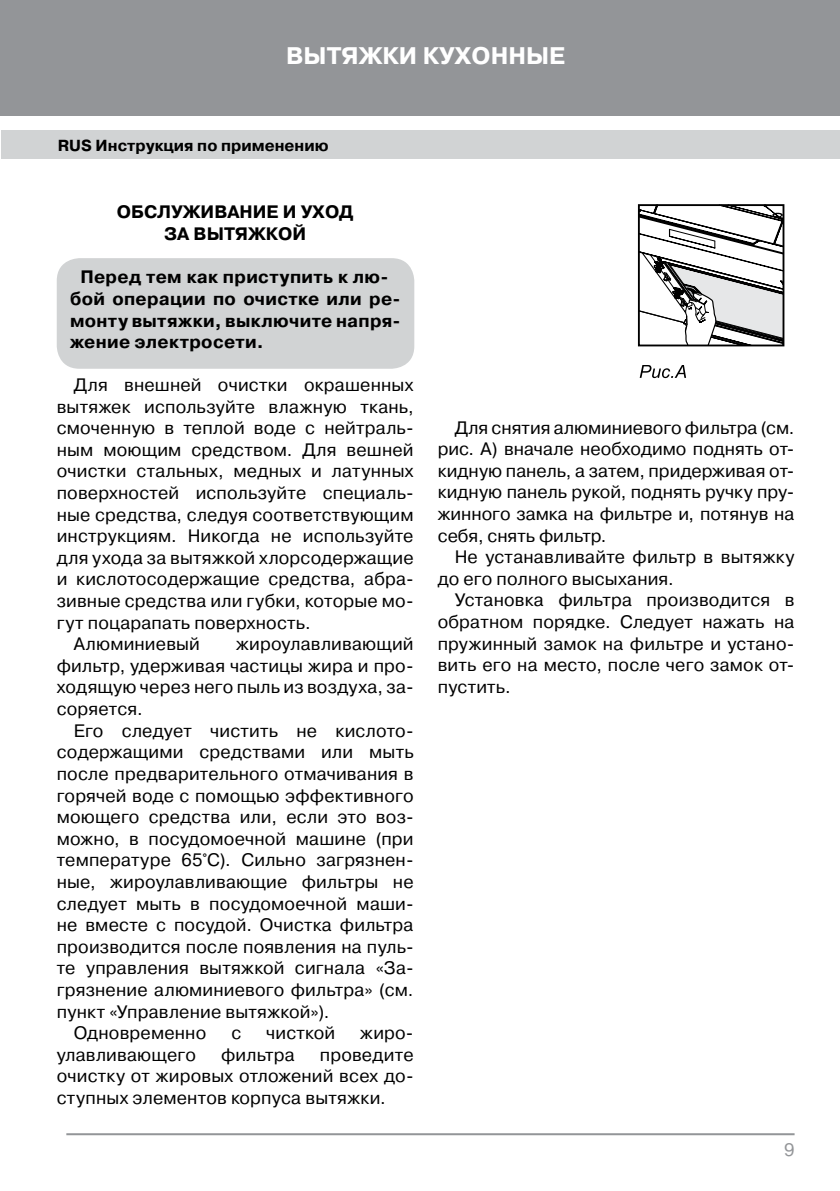
<style>
.page{position:relative;width:840px;height:1191px;background:#fff}
.page>*{position:absolute;margin:0;border:0;box-sizing:border-box;transform-origin:0 0}
.t1{font:700 24px "Pragmatica C";color:#fff}
.t2{font:18px/21.6px "Pragmatica C";letter-spacing:.01em;color:#000;text-align:justify}
.t3{font:700 18px/21.6px "Pragmatica C";letter-spacing:.015em;color:#000;text-align:center}
.t4{font:18px "Pragmatica C";color:#939598}
.t5{font:700 16px "Pragmatica C";color:#000}
</style>
<div class="page">
<div style="left:0;top:0;width:839px;height:116px;background:#939598"></div>
<div style="left:1px;top:130px;width:838px;height:29px;background:#d1d3d4"></div>
<hr style="left:66px;top:1133px;width:728px;height:2px;background:#939598">
<div style="left:57px;top:258px;width:357px;height:111px;background:#d1d3d4;border-radius:23px"></div>
<svg style="left:639px;top:365px;width:46px;height:13px"></svg>
<svg style="left:638px;top:207px;width:146px;height:140px"></svg>
<div style="left:637px;top:204px;width:147px;height:142px;border:2px solid #000"></div>
<h1 class="t1" style="left:286px;top:42px;width:280px">ВЫТЯЖКИ КУХОННЫЕ</h1>
<p class="t5" style="left:58px;top:136px;width:272px">RUS Инструкция по применению</p>
<p class="t3" style="left:117px;top:201px;width:238px">ОБСЛУЖИВАНИЕ И УХОД<br>ЗА ВЫТЯЖКОЙ</p>
<p class="t3" style="left:70px;top:266px;width:332px;text-align:left;text-indent:10px">Перед тем как приступить к лю&shy;бой операции по очистке или ре&shy;монту вытяжки, выключите напря&shy;жение электросети.</p>
<p class="t2" style="left:74px;top:374px;width:341px">Для внешней очистки окрашенных</p>
<p class="t2" style="left:57px;top:396px;width:358px">вытяжек используйте влажную ткань,</p>
<p class="t2" style="left:57px;top:417px;width:358px">смоченную в теплой воде с нейтраль-</p>
<p class="t2" style="left:57px;top:439px;width:358px">ным моющим средством. Для вешней</p>
<p class="t2" style="left:57px;top:460px;width:358px">очистки стальных, медных и латунных</p>
<p class="t2" style="left:57px;top:482px;width:358px">поверхностей используйте специаль-</p>
<p class="t2" style="left:57px;top:504px;width:358px">ные средства, следуя соответствующим</p>
<p class="t2" style="left:57px;top:525px;width:358px">инструкциям. Никогда не используйте</p>
<p class="t2" style="left:57px;top:547px;width:358px">для ухода за вытяжкой хлорсодержащие</p>
<p class="t2" style="left:57px;top:568px;width:358px">и кислотосодержащие средства, абра-</p>
<p class="t2" style="left:57px;top:590px;width:358px">зивные средства или губки, которые мо-</p>
<p class="t2" style="left:57px;top:612px;width:255px">гут поцарапать поверхность.</p>
<p class="t2" style="left:74px;top:633px;width:128px">Алюминиевый</p>
<p class="t2" style="left:57px;top:633px;width:358px;text-indent:179px">жироулавливающий фильтр, удерживая частицы жира и про&shy;ходящую через него пыль из воздуха, за&shy;соряется.</p>
<p class="t2" style="left:74px;top:720px;width:341px">Его следует чистить не кислото-</p>
<p class="t2" style="left:57px;top:741px;width:358px">содержащими средствами или мыть</p>
<p class="t2" style="left:57px;top:763px;width:358px">после предварительного отмачивания в</p>
<p class="t2" style="left:57px;top:784px;width:358px">горячей воде с помощью эффективного</p>
<p class="t2" style="left:57px;top:806px;width:358px">моющего средства или, если это воз-</p>
<p class="t2" style="left:57px;top:828px;width:358px">можно, в посудомоечной машине (при</p>
<p class="t2" style="left:57px;top:849px;width:358px">температуре 65°С). Сильно загрязнен-</p>
<p class="t2" style="left:57px;top:871px;width:358px">ные, жироулавливающие фильтры не</p>
<p class="t2" style="left:57px;top:892px;width:358px">следует мыть в посудомоечной маши-</p>
<p class="t2" style="left:57px;top:914px;width:358px">не вместе с посудой. Очистка фильтра</p>
<p class="t2" style="left:57px;top:936px;width:358px">производится после появления на пуль-</p>
<p class="t2" style="left:57px;top:957px;width:358px">те управления вытяжкой сигнала «За-</p>
<p class="t2" style="left:57px;top:979px;width:358px">грязнение алюминиевого фильтра» (см.</p>
<p class="t2" style="left:57px;top:1000px;width:274px">пункт «Управление вытяжкой»).</p>
<p class="t2" style="left:74px;top:1022px;width:134px">Одновременно</p>
<p class="t2" style="left:231px;top:1022px;width:11px">с</p>
<p class="t2" style="left:266px;top:1022px;width:71px">чисткой</p>
<p class="t2" style="left:360px;top:1022px;width:55px">жиро-</p>
<p class="t2" style="left:57px;top:1044px;width:141px">улавливающего</p>
<p class="t2" style="left:221px;top:1044px;width:75px">фильтра</p>
<p class="t2" style="left:57px;top:1044px;width:358px;text-indent:263px">проведите очистку от жировых отложений всех до&shy;ступных элементов корпуса вытяжки.</p>
<p class="t2" style="left:437px;top:416px;width:358px;text-indent:17px">Для снятия алюминиевого фильтра (см. рис. А) вначале необходимо поднять от&shy;кидную панель, а затем, придерживая от&shy;кидную панель рукой, поднять ручку пру&shy;жинного замка на фильтре и, потянув на себя, снять фильтр.</p>
<p class="t2" style="left:437px;top:546px;width:358px;text-indent:17px">Не устанавливайте фильтр в вытяжку до его полного высыхания.</p>
<p class="t2" style="left:437px;top:589px;width:358px;text-indent:17px">Установка фильтра производится в обратном порядке. Следует нажать на пружинный замок на фильтре и устано&shy;вить его на место, после чего замок от&shy;пустить.</p>
<p class="t4" style="left:783px;top:1139px;width:12px">9</p>
</div>
